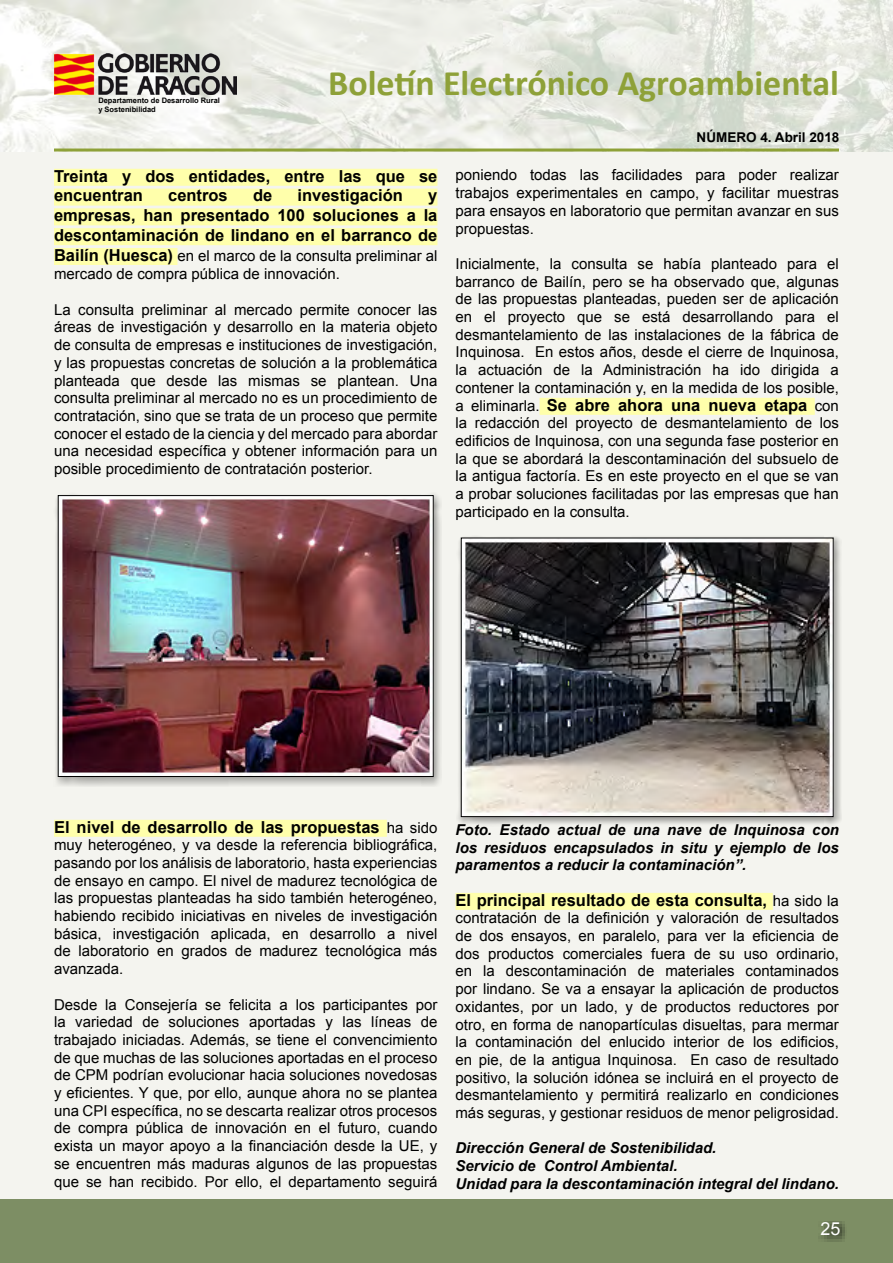
<style>
.page{position:relative;width:893px;height:1263px;background:#f4f4ef}
.page>*{position:absolute;margin:0;border:0;box-sizing:border-box;transform-origin:0 0}
.t1{font:700 36px "Calibri";color:#8ea138}
.t2{font:18px "Arial";color:#fff}
.t3{font:700 16.5px/19.8px "Arial";color:#000}
.t4{font:15px/17.7px "Arial";color:#000;text-align:justify}
.t5{font:italic 700 15px/17.7px "Arial";color:#000;text-align:justify}
.t6{font:700 13.5px "Arial";color:#000}
.t7{font:700 7.5px/9px "Arial";color:#000}
.s1{font-weight:700;font-size:16.5px}
.s2{font-weight:400;font-size:15px}
</style>
<div class="page">
<img style="left:0;top:0;width:893px;height:152px">
<img style="left:54px;top:54px;width:182px;height:40px">
<svg style="left:818px;top:1220px;width:28px;height:22px"></svg>
<hr style="left:54px;top:149px;width:785px;height:3px;background:#8ea138">
<div style="left:540px;top:398px;width:275px;height:17px;background:#ffffab"></div>
<div style="left:455px;top:893px;width:318px;height:17px;background:#ffffab"></div>
<div style="left:457px;top:535px;width:385px;height:292px;background:#000;opacity:.35"></div>
<img style="left:463px;top:540px;width:368px;height:275px">
<div style="left:461px;top:538px;width:372px;height:279px;border:1px solid #000"></div>
<div style="left:54px;top:169px;width:383px;height:17px;background:#ffffab"></div>
<div style="left:54px;top:189px;width:383px;height:17px;background:#ffffab"></div>
<div style="left:54px;top:208px;width:383px;height:17px;background:#ffffab"></div>
<div style="left:54px;top:228px;width:383px;height:17px;background:#ffffab"></div>
<div style="left:54px;top:248px;width:123px;height:17px;background:#ffffab"></div>
<div style="left:54px;top:820px;width:333px;height:17px;background:#ffffab"></div>
<div style="left:54px;top:493px;width:388px;height:294px;background:#000;opacity:.35"></div>
<img style="left:60px;top:497px;width:371px;height:278px">
<div style="left:58px;top:495px;width:375px;height:282px;border:1px solid #000"></div>
<p class="t7" style="left:98px;top:96px;width:123px">Departamento de Desarrollo Rural y Sostenibilidad</p>
<h1 class="t1" style="left:328px;top:60px;width:512px">Boletín Electrónico Agroambiental</h1>
<p class="t6" style="left:697px;top:129px;width:144px">NÚMERO 4. Abril 2018</p>
<p class="t3" style="left:54px;top:166px;width:385px">Treinta y dos entidades, entre las que se encuentran</p>
<p class="t3" style="left:168px;top:186px;width:61px">centros</p>
<p class="t3" style="left:253px;top:186px;width:21px">de</p>
<p class="t3" style="left:298px;top:186px;width:107px">investigación</p>
<p class="t3" style="left:54px;top:186px;width:385px;text-align:justify;text-indent:374px">y empresas, han presentado 100 soluciones a la descontaminación de lindano en el barranco de</p>
<p class="t4" style="left:54px;top:247px;width:385px"><span class="s1">Bailín (Huesca)</span> en el marco de la consulta preliminar al mercado de compra pública de innovación.</p>
<p class="t4" style="left:54px;top:301px;width:385px">La consulta preliminar al mercado permite conocer las áreas de investigación y desarrollo en la materia objeto de consulta de empresas e instituciones de investigación, y las propuestas concretas de solución a la problemática planteada que desde las mismas se plantean. Una consulta preliminar al mercado no es un procedimiento de contratación, sino que se trata de un proceso que permite conocer el estado de la ciencia y del mercado para abordar una necesidad específica y obtener información para un posible procedimiento de contratación posterior.</p>
<p class="t4" style="left:455px;top:166px;width:385px">poniendo todas las facilidades para poder realizar trabajos experimentales en campo, y facilitar muestras para ensayos en laboratorio que permitan avanzar en sus propuestas.</p>
<p class="t4" style="left:455px;top:255px;width:385px">Inicialmente, la consulta se había planteado para el barranco de Bailín, pero se ha observado que, algunas de las propuestas planteadas, pueden ser de aplicación en el proyecto que se está desarrollando para el desmantelamiento de las instalaciones de la fábrica de Inquinosa. En estos años, desde el cierre de Inquinosa, la actuación de la Administración ha ido dirigida a contener la contaminación y, en la medida de los posible,</p>
<p class="t3" style="left:455px;top:395px;width:385px"><span class="s2">a eliminarla.</span> Se abre ahora una nueva etapa <span class="s2">con</span></p>
<p class="t4" style="left:455px;top:414px;width:385px">la redacción del proyecto de desmantelamiento de los edificios de Inquinosa, con una segunda fase posterior en la que se abordará la descontaminación del subsuelo de la antigua factoría. Es en este proyecto en el que se van a probar soluciones facilitadas por las empresas que han participado en la consulta.</p>
<p class="t3" style="left:54px;top:817px;width:385px">El nivel de desarrollo de las propuestas <span class="s2">ha sido</span></p>
<p class="t4" style="left:54px;top:836px;width:385px">muy heterogéneo, y va desde la referencia bibliográfica, pasando por los análisis de laboratorio, hasta experiencias de ensayo en campo. El nivel de madurez tecnológica de las propuestas planteadas ha sido también heterogéneo, habiendo recibido iniciativas en niveles de investigación básica, investigación aplicada, en desarrollo a nivel de laboratorio en grados de madurez tecnológica más avanzada.</p>
<p class="t4" style="left:54px;top:995px;width:385px">Desde la Consejería se felicita a los participantes por la variedad de soluciones aportadas y las líneas de trabajado iniciadas. Además, se tiene el convencimiento de que muchas de las soluciones aportadas en el proceso de CPM podrían evolucionar hacia soluciones novedosas y eficientes. Y que, por ello, aunque ahora no se plantea una CPI específica, no se descarta realizar otros procesos de compra pública de innovación en el futuro, cuando exista un mayor apoyo a la financiación desde la UE, y se encuentren más maduras algunos de las propuestas que se han recibido. Por ello, el departamento seguirá</p>
<p class="t5" style="left:455px;top:821px;width:385px">Foto. Estado actual de una nave de Inquinosa con los residuos encapsulados in situ y ejemplo de los paramentos a reducir la contaminación”.</p>
<p class="t3" style="left:455px;top:890px;width:385px">El principal resultado de esta consulta, <span class="s2">ha sido la</span></p>
<p class="t4" style="left:455px;top:909px;width:385px">contratación de la definición y valoración de resultados de dos ensayos, en paralelo, para ver la eficiencia de dos productos comerciales fuera de su uso ordinario, en la descontaminación de materiales contaminados por lindano. Se va a ensayar la aplicación de productos oxidantes, por un lado, y de productos reductores por otro, en forma de nanopartículas disueltas, para mermar la contaminación del enlucido interior de los edificios, en pie, de la antigua Inquinosa. En caso de resultado positivo, la solución idónea se incluirá en el proyecto de desmantelamiento y permitirá realizarlo en condiciones más seguras, y gestionar residuos de menor peligrosidad.</p>
<p class="t5" style="left:455px;top:1140px;width:385px;text-align:left">Dirección General de Sostenibilidad.<br>Servicio de Control Ambiental.<br>Unidad para la descontaminación integral del lindano.</p>
<p class="t2" style="left:820px;top:1217px;width:22px">25</p>
</div>
